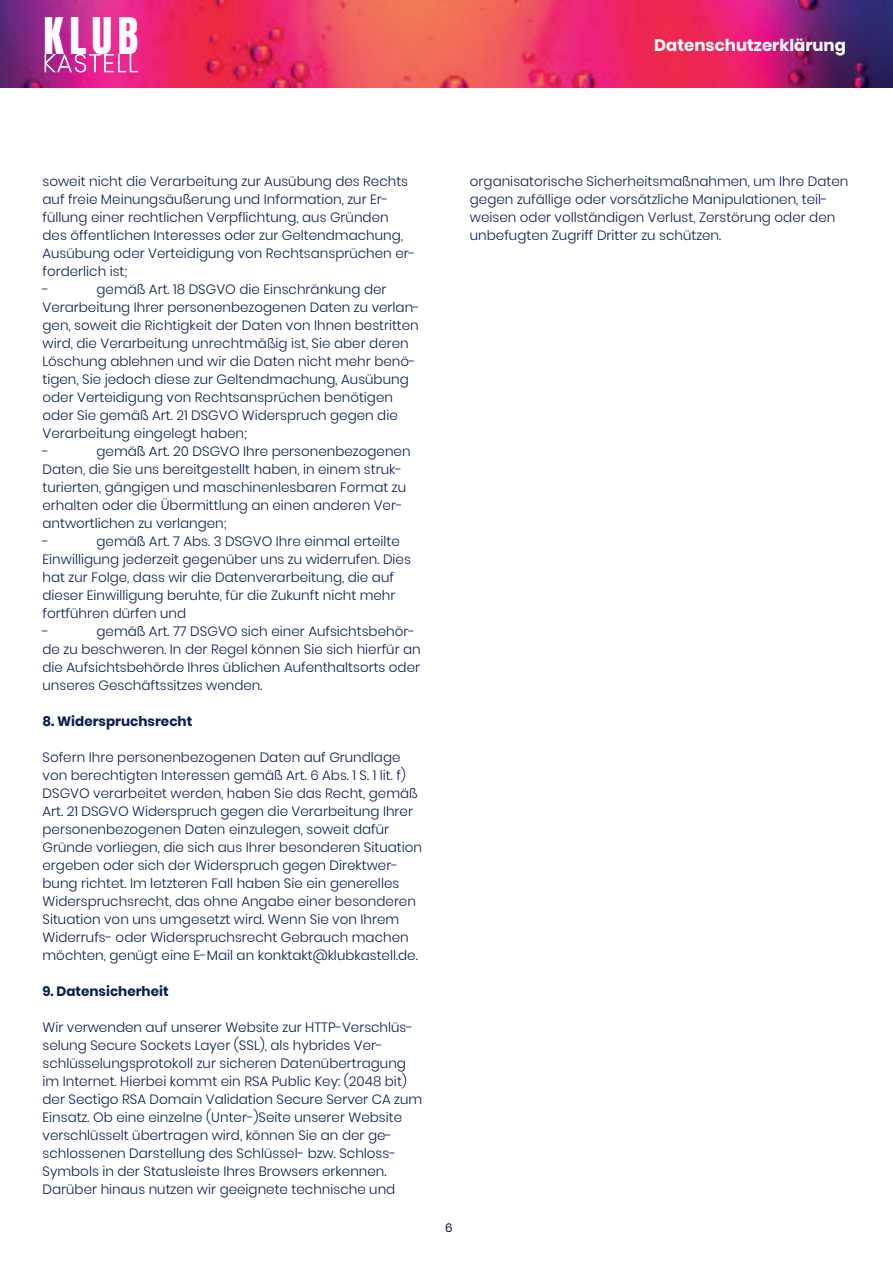
<style>
.page{position:relative;width:893px;height:1263px;background:#fff}
.page>*{position:absolute;margin:0;border:0;box-sizing:border-box;transform-origin:0 0}
.t1{font:42.9px "Anton";color:#fff}
.t2{font:700 16.5px "Poppins";color:#fff}
.t3{font:300 13.5px/18px "Poppins";color:#091f52}
.t4{font:700 13.5px "Poppins";color:#091f52}
.t5{font:12px "Poppins";color:#000941}
</style>
<div class="page">
<img style="left:0;top:0;width:893px;height:87px">
<svg style="left:45px;top:54px;width:68px;height:18px"></svg>
<svg style="left:119px;top:55px;width:18px;height:17px"></svg>
<h1 class="t1" style="left:44px;top:14px;width:96px">KLUB</h1>
<p class="t2" style="left:654px;top:36px;width:193px">Datenschutzerklärung</p>
<p class="t3" style="left:43px;top:173px;width:374px">soweit nicht die Verarbeitung zur Ausübung des Rechts auf freie Meinungsäußerung und Information, zur Er&shy;füllung einer rechtlichen Verpflichtung, aus Gründen des öffentlichen Interesses oder zur Geltendmachung, Ausübung oder Verteidigung von Rechtsansprüchen er&shy;forderlich ist;<br>-</p>
<p class="t3" style="left:43px;top:281px;width:379px;text-indent:54px">gemäß Art. 18 DSGVO die Einschränkung der Verarbeitung Ihrer personenbezogenen Daten zu verlan&shy;gen, soweit die Richtigkeit der Daten von Ihnen bestritten wird, die Verarbeitung unrechtmäßig ist, Sie aber deren Löschung ablehnen und wir die Daten nicht mehr benö&shy;tigen, Sie jedoch diese zur Geltendmachung, Ausübung oder Verteidigung von Rechtsansprüchen benötigen oder Sie gemäß Art. 21 DSGVO Widerspruch gegen die Verarbeitung eingelegt haben;<br>-</p>
<p class="t3" style="left:43px;top:443px;width:370px;text-indent:54px">gemäß Art. 20 DSGVO Ihre personenbezogenen Daten, die Sie uns bereitgestellt haben, in einem struk&shy;turierten, gängigen und maschinenlesbaren Format zu erhalten oder die Übermittlung an einen anderen Ver&shy;antwortlichen zu verlangen;<br>-</p>
<p class="t3" style="left:43px;top:533px;width:370px;text-indent:54px">gemäß Art. 7 Abs. 3 DSGVO Ihre einmal erteilte Einwilligung jederzeit gegenüber uns zu widerrufen. Dies hat zur Folge, dass wir die Datenverarbeitung, die auf dieser Einwilligung beruhte, für die Zukunft nicht mehr fortführen dürfen und<br>-</p>
<p class="t3" style="left:43px;top:623px;width:380px;text-indent:54px">gemäß Art. 77 DSGVO sich einer Aufsichtsbehör&shy;de zu beschweren. In der Regel können Sie sich hierfür an die Aufsichtsbehörde Ihres üblichen Aufenthaltsorts oder unseres Geschäftssitzes wenden.</p>
<p class="t4" style="left:43px;top:714px;width:151px">8. Widerspruchsrecht</p>
<p class="t3" style="left:43px;top:749px;width:381px">Sofern Ihre personenbezogenen Daten auf Grundlage von berechtigten Interessen gemäß Art. 6 Abs. 1 S. 1 lit. f)<br>DSGVO verarbeitet werden, haben Sie das Recht, gemäß Art. 21 DSGVO Widerspruch gegen die Verarbeitung Ihrer personenbezogenen Daten einzulegen, soweit dafür Gründe vorliegen, die sich aus Ihrer besonderen Situation ergeben oder sich der Widerspruch gegen Direktwer&shy;bung richtet. Im letzteren Fall haben Sie ein generelles Widerspruchsrecht, das ohne Angabe einer besonderen Situation von uns umgesetzt wird. Wenn Sie von Ihrem Widerrufs- oder Widerspruchsrecht Gebrauch machen möchten, genügt eine E-Mail an konktakt@klubkastell.de.</p>
<p class="t4" style="left:43px;top:984px;width:128px">9. Datensicherheit</p>
<p class="t3" style="left:43px;top:1019px;width:381px">Wir verwenden auf unserer Website zur HTTP-Verschlüs&shy;selung Secure Sockets Layer (SSL), als hybrides Ver&shy;schlüsselungsprotokoll zur sicheren Datenübertragung im Internet. Hierbei kommt ein RSA Public Key: (2048 bit) der Sectigo RSA Domain Validation Secure Server CA zum Einsatz. Ob eine einzelne (Unter-)Seite unserer Website verschlüsselt übertragen wird, können Sie an der ge&shy;schlossenen Darstellung des Schlüssel- bzw. Schloss-Symbols in der Statusleiste Ihres Browsers erkennen.<br>Darüber hinaus nutzen wir geeignete technische und</p>
<p class="t3" style="left:470px;top:173px;width:380px">organisatorische Sicherheitsmaßnahmen, um Ihre Daten gegen zufällige oder vorsätzliche Manipulationen, teil&shy;weisen oder vollständigen Verlust, Zerstörung oder den unbefugten Zugriff Dritter zu schützen.</p>
<p class="t5" style="left:445px;top:1221px;width:9px">6</p>
</div>
